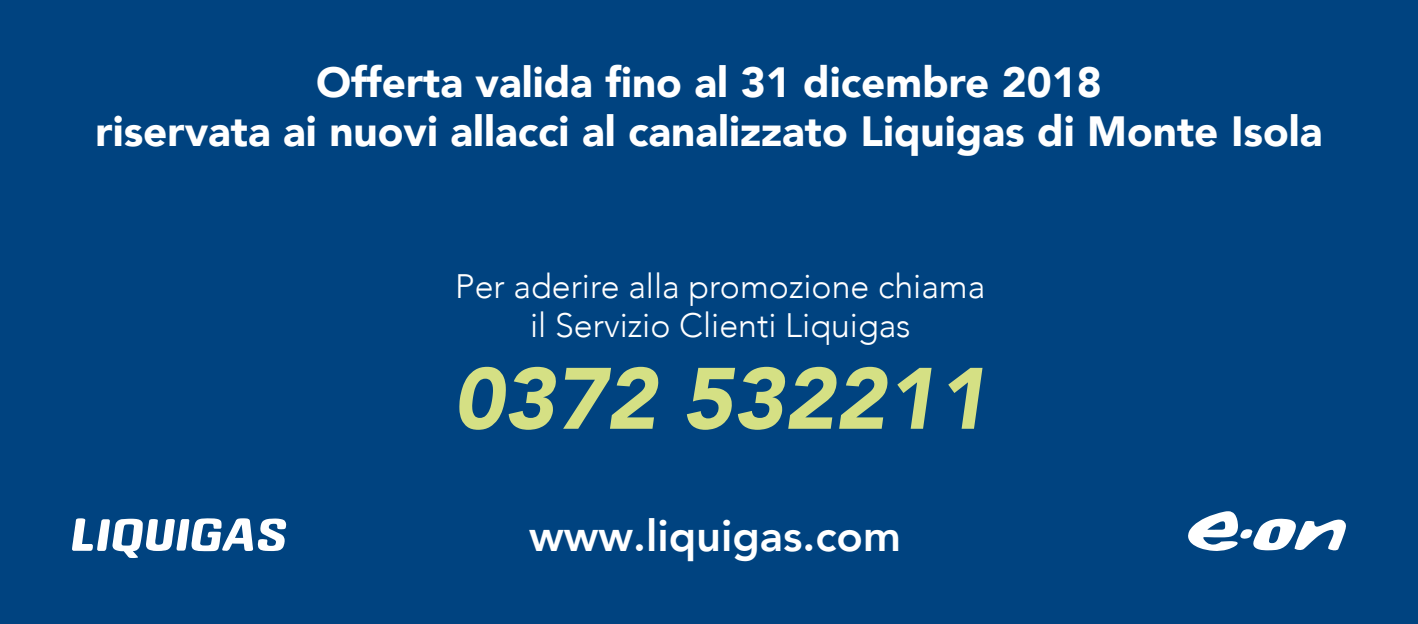
<style>
.page{position:relative;width:1418px;height:624px;background:#fff}
.page>*{position:absolute;margin:0;border:0;box-sizing:border-box;transform-origin:0 0}
.t1{font:italic 900 86px "Avenir";color:#d5e084}
.t2{font:800 43.6px "Avenir";color:#fff}
.t3{font:900 42.2px/48.8px "Avenir";color:#fff;text-align:center}
.t4{font:300 33.8px/39.2px "Avenir";color:#fff;text-align:center}
</style>
<div class="page">
<div style="left:0;top:0;width:1417px;height:624px;background:#004380"></div>
<svg style="left:1188px;top:511px;width:158px;height:40px"></svg>
<svg style="left:72px;top:518px;width:214px;height:40px"></svg>
<p class="t3" style="left:96px;top:57px;width:1228px">Offerta valida fino al 31 dicembre 2018<br>riservata ai nuovi allacci al canalizzato Liquigas di Monte Isola</p>
<p class="t4" style="left:455px;top:266px;width:531px">Per aderire alla promozione chiama il Servizio Clienti Liquigas</p>
<h1 class="t1" style="left:453px;top:328px;width:536px">0372 532211</h1>
<p class="t2" style="left:529px;top:501px;width:373px">www.liquigas.com</p>
</div>
